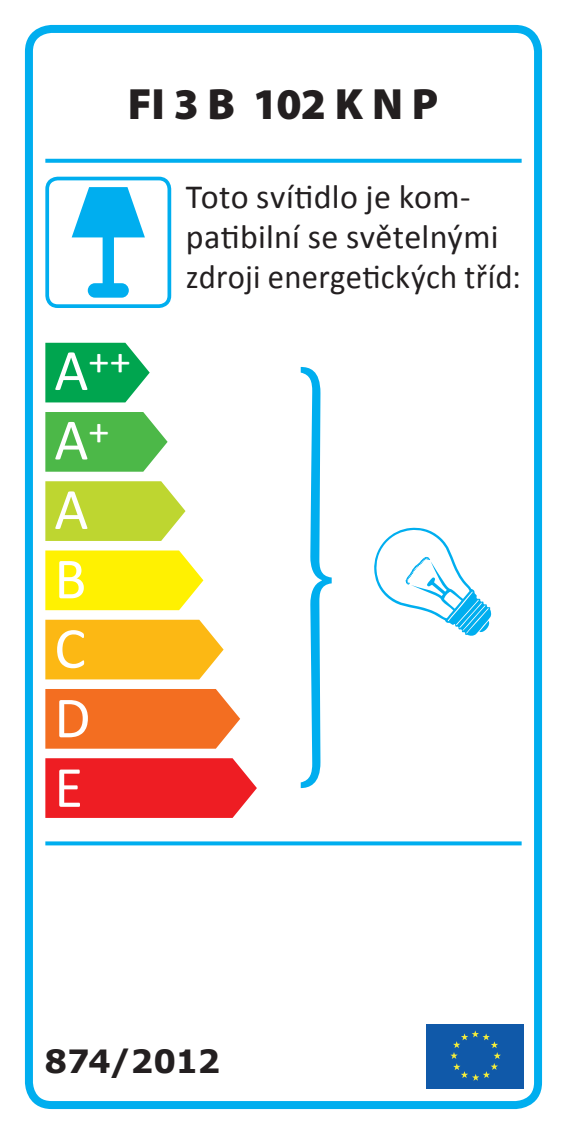
<style>
.page{position:relative;width:567px;height:1134px;background:#fff}
.page>*{position:absolute;margin:0;border:0;box-sizing:border-box;transform-origin:0 0}
.t1{font:58.8px/69.6px "Calibri";color:#fff}
.Napis_typ{font:900 44px "Myriad Pro";color:#231f20}
.t2{font:42px "Calibri";color:#fff}
.t3{font:34px/40px "Calibri";letter-spacing:.01em;color:#231f20}
.t4{font:700 32px "Verdana";letter-spacing:-.02em;color:#231f20}
.s1{font-size:58.8px}
</style>
<div class="page">
<div style="left:25px;top:25px;width:517px;height:1084px;border:8px solid #00aeef;border-radius:23px"></div>
<svg style="left:45px;top:343px;width:105px;height:59px;background:#1eaf64"></svg>
<svg style="left:45px;top:412px;width:123px;height:60px;background:#5fbf5c"></svg>
<svg style="left:45px;top:481px;width:140px;height:60px;background:#c3d942"></svg>
<svg style="left:45px;top:550px;width:158px;height:60px;background:#fff216"></svg>
<svg style="left:45px;top:620px;width:179px;height:59px;background:#fcbd24"></svg>
<svg style="left:45px;top:689px;width:195px;height:60px;background:#f37730"></svg>
<svg style="left:45px;top:758px;width:212px;height:60px;background:#ef2b31"></svg>
<div style="left:45px;top:177px;width:126px;height:131px;border:4px solid #00aeef;border-radius:11px"></div>
<svg style="left:72px;top:187px;width:73px;height:111px"></svg>
<div style="left:427px;top:1024px;width:97px;height:65px;background:#1059a9"></div>
<svg style="left:450px;top:1030px;width:51px;height:51px"></svg>
<svg style="left:45px;top:159px;width:477px;height:4px;background:#0fb2ef"></svg>
<svg style="left:45px;top:841px;width:477px;height:4px;background:#1bb6f0"></svg>
<svg style="left:374px;top:527px;width:118px;height:109px"></svg>
<svg style="left:301px;top:367px;width:31px;height:421px"></svg>
<p class="Napis_typ" style="left:128px;top:74px;width:312px">FI 3 B 102 K N P</p>
<p class="t2" style="left:54px;top:335px;width:78px"><span class="s1">A</span>++</p>
<h1 class="t1" style="left:54px;top:405px;width:57px">A<sup>+<br></sup>A<br>B<br>C<br>D<br>E</h1>
<p class="t3" style="left:186px;top:177px;width:337px">Toto svítidlo je kom&shy;patibilní se světelnými zdroji energetických tříd:</p>
<p class="t4" style="left:44px;top:1039px;width:177px">874/2012</p>
</div>
